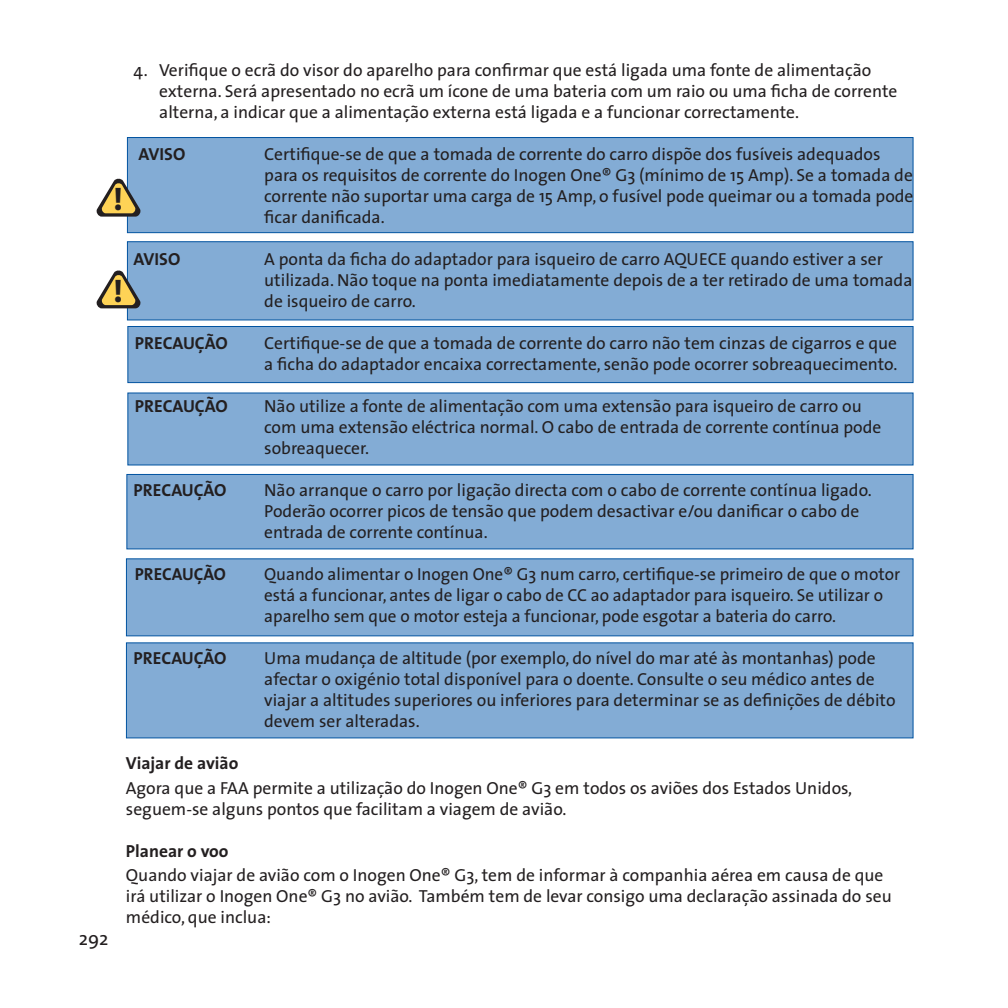
<style>
.page{position:relative;width:1008px;height:1008px;background:#fff}
.page>*{position:absolute;margin:0;border:0;box-sizing:border-box;transform-origin:0 0}
.t1{font:700 32.73px "Myriad";color:#231f20}
.t2{font:19.25px "The Sans";color:#231f20}
.t3{font:17.5px/21px "The Sans";color:#231f20}
.t4{font:17.5px "The Sans Bold Caps";color:#231f20}
.t5{font:700 17.5px "The Sans";color:#231f20}
</style>
<div class="page">
<div style="left:127px;top:393px;width:787px;height:72px;background:#83acd5"></div>
<div style="left:127px;top:326px;width:787px;height:57px;background:#83acd5;border:1px solid #0153a0"></div>
<div style="left:127px;top:241px;width:787px;height:79px;background:#83acd5;border:1px solid #0153a0"></div>
<div style="left:127px;top:137px;width:787px;height:96px;background:#83acd5;border:1px solid #0153a0"></div>
<div style="left:126px;top:558px;width:788px;height:78px;background:#83acd5;border:1px solid #0153a0"></div>
<div style="left:126px;top:642px;width:788px;height:96px;background:#83acd5;border:1px solid #0153a0"></div>
<div style="left:126px;top:474px;width:788px;height:75px;background:#83acd5;border:1px solid #0153a0"></div>
<svg style="left:96px;top:270px;width:45px;height:38px"></svg>
<svg style="left:96px;top:178px;width:45px;height:39px"></svg>
<p class="t3" style="left:159px;top:59px;width:740px;text-indent:-26px">4. Verifique o ecrã do visor do aparelho para confirmar que está ligada uma fonte de alimentação externa. Será apresentado no ecrã um ícone de uma bateria com um raio ou uma ficha de corrente alterna, a indicar que a alimentação externa está ligada e a funcionar correctamente.</p>
<p class="t4" style="left:139px;top:139px;width:48px">AVISO</p>
<p class="t3" style="left:264px;top:143px;width:651px">Certifique-se de que a tomada de corrente do carro dispõe dos fusíveis adequados para os requisitos de corrente do Inogen One® G3 (mínimo de 15 Amp). Se a tomada de corrente não suportar uma carga de 15 Amp, o fusível pode queimar ou a tomada pode ficar danificada.</p>
<p class="t4" style="left:134px;top:244px;width:48px">AVISO</p>
<p class="t3" style="left:264px;top:248px;width:650px">A ponta da ficha do adaptador para isqueiro de carro AQUECE quando estiver a ser utilizada. Não toque na ponta imediatamente depois de a ter retirado de uma tomada de isqueiro de carro.</p>
<p class="t4" style="left:135px;top:328px;width:94px">PRECAUÇÃO</p>
<p class="t3" style="left:264px;top:332px;width:635px">Certifique-se de que a tomada de corrente do carro não tem cinzas de cigarros e que a ficha do adaptador encaixa correctamente, senão pode ocorrer sobreaquecimento.</p>
<p class="t4" style="left:135px;top:391px;width:94px">PRECAUÇÃO</p>
<p class="t3" style="left:264px;top:395px;width:619px">Não utilize a fonte de alimentação com uma extensão para isqueiro de carro ou com uma extensão eléctrica normal. O cabo de entrada de corrente contínua pode sobreaquecer.</p>
<p class="t4" style="left:134px;top:475px;width:94px">PRECAUÇÃO</p>
<p class="t3" style="left:264px;top:479px;width:609px">Não arranque o carro por ligação directa com o cabo de corrente contínua ligado.<br>Poderão ocorrer picos de tensão que podem desactivar e/ou danificar o cabo de entrada de corrente contínua.</p>
<p class="t4" style="left:135px;top:559px;width:93px">PRECAUÇÃO</p>
<p class="t3" style="left:264px;top:563px;width:637px">Quando alimentar o Inogen One® G3 num carro, certifique-se primeiro de que o motor está a funcionar, antes de ligar o cabo de CC ao adaptador para isqueiro. Se utilizar o aparelho sem que o motor esteja a funcionar, pode esgotar a bateria do carro.</p>
<p class="t4" style="left:134px;top:643px;width:94px">PRECAUÇÃO</p>
<p class="t3" style="left:264px;top:647px;width:633px">Uma mudança de altitude (por exemplo, do nível do mar até às montanhas) pode afectar o oxigénio total disponível para o doente. Consulte o seu médico antes de viajar a altitudes superiores ou inferiores para determinar se as definições de débito devem ser alteradas.</p>
<p class="t5" style="left:126px;top:748px;width:114px">Viajar de avião</p>
<p class="t3" style="left:126px;top:777px;width:728px">Agora que a FAA permite a utilização do Inogen One® G3 em todos os aviões dos Estados Unidos, seguem-se alguns pontos que facilitam a viagem de avião.</p>
<p class="t5" style="left:126px;top:836px;width:104px">Planear o voo</p>
<p class="t3" style="left:126px;top:864px;width:767px">Quando viajar de avião com o Inogen One® G3, tem de informar à companhia aérea em causa de que irá utilizar o Inogen One® G3 no avião. Também tem de levar consigo uma declaração assinada do seu médico, que inclua:</p>
<h1 class="t1" style="left:114px;top:182px;width:62px">! <sup>C</sup></h1>
<h1 class="t1" style="left:114px;top:274px;width:62px">! <sup>C</sup></h1>
<p class="t2" style="left:79px;top:923px;width:31px">292</p>
</div>
